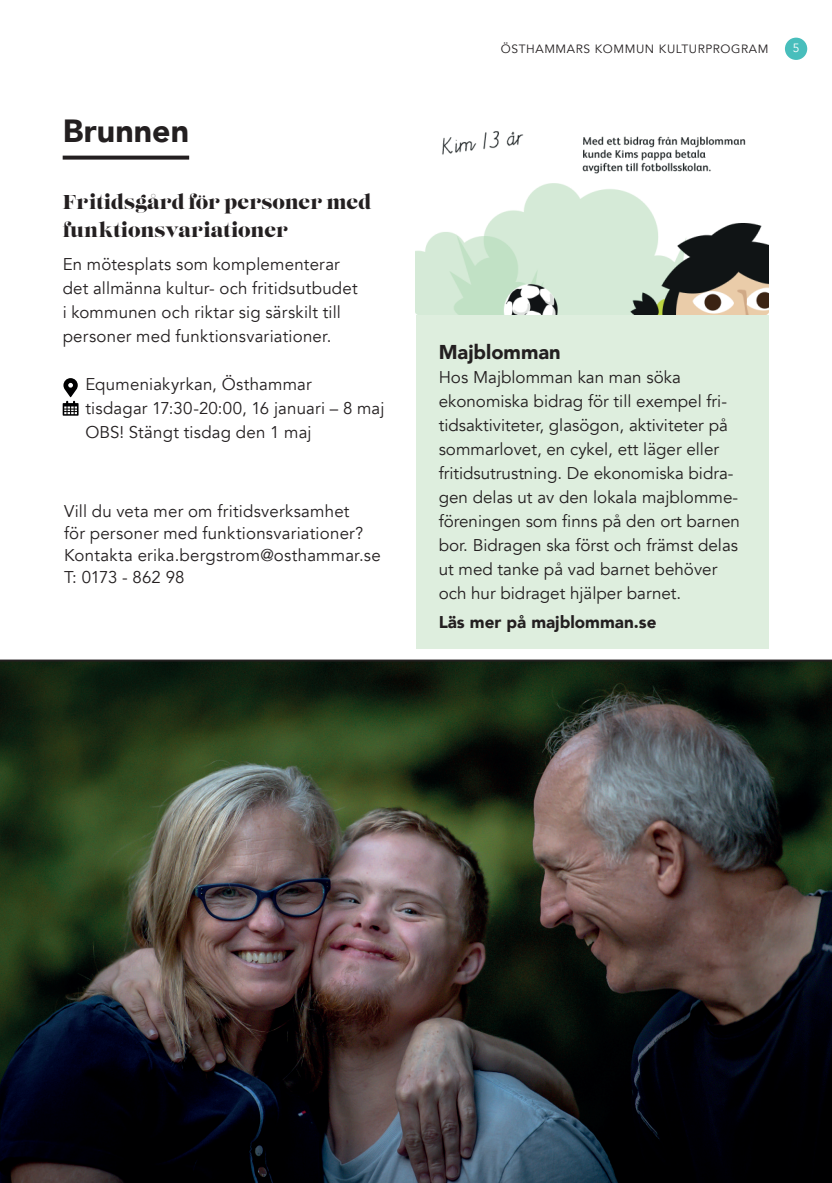
<style>
.page{position:relative;width:832px;height:1183px;background:#fff}
.page>*{position:absolute;margin:0;border:0;box-sizing:border-box;transform-origin:0 0}
.t1{font:900 32px "Avenir";letter-spacing:.005em;color:#231f20}
.t2{font:20px/28px "Lust";letter-spacing:.005em;color:#231f20}
.t3{font:900 20px "Avenir";color:#231f20}
.t4{font:17px/24px "Avenir";color:#231f20}
.t5{font:900 17px "Avenir";color:#231f20}
.t6{font:12px "Avenir";letter-spacing:.05em;color:#231f20}
.t7{font:12px "Avenir";color:#fff}
</style>
<div class="page">
<div style="left:416px;top:315px;width:352px;height:333px;background:#deeede"></div>
<div style="left:784px;top:38px;width:22px;height:22px;background:#48bebc;border-radius:50%"></div>
<img style="left:0;top:659px;width:831px;height:524px">
<svg style="left:63px;top:156px;width:126px;height:4px"></svg>
<svg style="left:63px;top:378px;width:15px;height:38px"></svg>
<img style="left:416px;top:131px;width:352px;height:184px">
<h1 class="t1" style="left:63px;top:104px;width:128px">Brunnen</h1>
<p class="t2" style="left:63px;top:190px;width:310px">Fritidsgård för personer med funktionsvariationer</p>
<p class="t4" style="left:63px;top:253px;width:296px">En mötesplats som komplementerar det allmänna kultur- och fritidsutbudet i kommunen och riktar sig särskilt till personer med funktionsvariationer.</p>
<p class="t4" style="left:85px;top:373px;width:300px">Equmeniakyrkan, Östhammar<br>tisdagar 17:30-20:00, 16 januari – 8 maj<br>OBS! Stängt tisdag den 1 maj</p>
<p class="t4" style="left:64px;top:500px;width:318px;line-height:22px">Vill du veta mer om fritidsverksamhet<br>för personer med funktionsvariationer?<br>Kontakta erika.bergstrom@osthammar.se T: 0173 - 862 98</p>
<p class="t6" style="left:500px;top:42px;width:269px">ÖSTHAMMARS KOMMUN KULTURPROGRAM</p>
<p class="t7" style="left:792px;top:41px;width:8px">5</p>
<p class="t3" style="left:438px;top:335px;width:123px">Majblomman</p>
<p class="t4" style="left:438px;top:365px;width:303px">Hos Majblomman kan man söka ekonomiska bidrag för till exempel fri&shy;tidsaktiviteter, glasögon, aktiviteter på sommarlovet, en cykel, ett läger eller fritidsutrustning. De ekonomiska bidra&shy;gen delas ut av den lokala majblomme&shy;föreningen som finns på den ort barnen bor. Bidragen ska först och främst delas ut med tanke på vad barnet behöver och hur bidraget hjälper barnet.</p>
<p class="t5" style="left:438px;top:607px;width:219px">Läs mer på majblomman.se</p>
</div>
